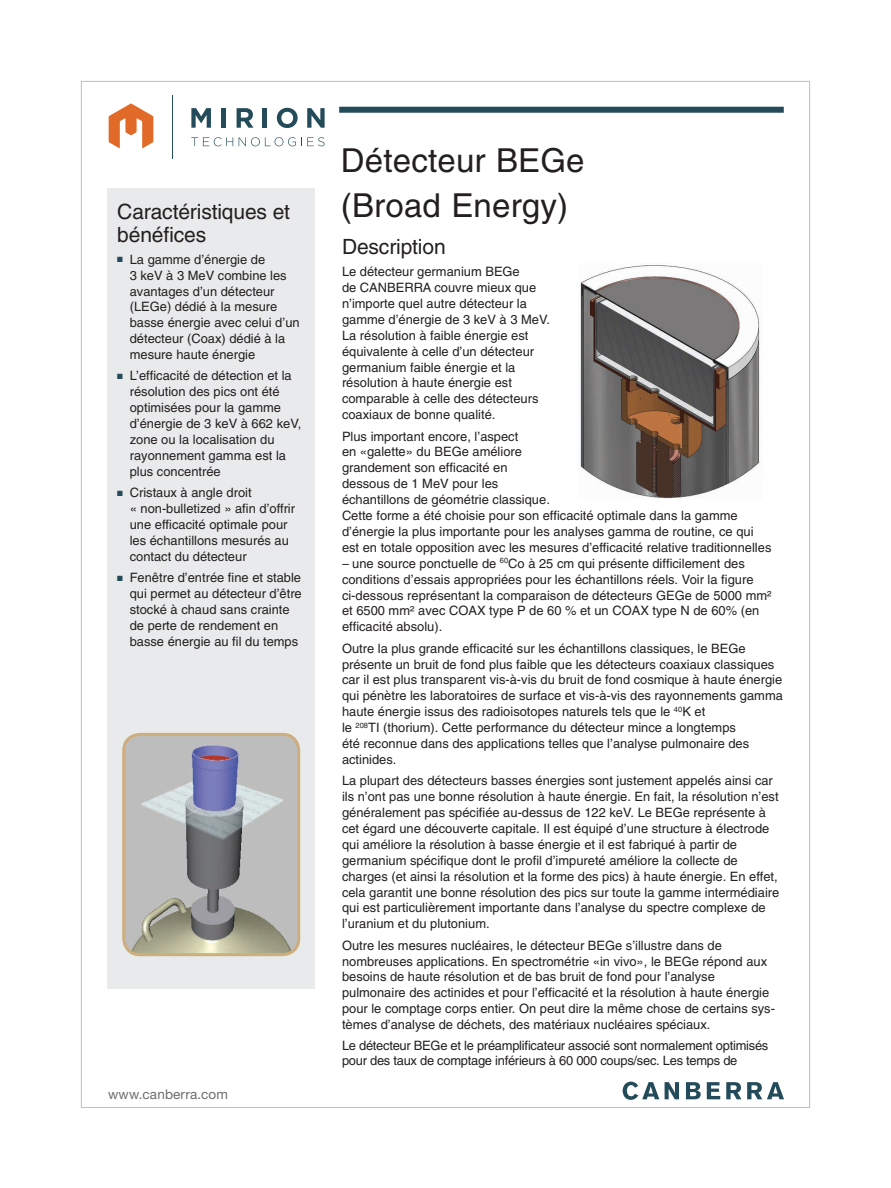
<style>
.page{position:relative;width:891px;height:1188px;background:#fff}
.page>*{position:absolute;margin:0;border:0;box-sizing:border-box;transform-origin:0 0}
.Main_Head{font:33px "Helvetica";letter-spacing:.005em;color:#231f20}
.Heads_for_Features{font:21px "Helvetica";letter-spacing:-.005em;color:#231f20}
.t1{font:13.5px "Helvetica Neue";letter-spacing:.015em;color:#6c6d70}
.Description{font:12.9px/15.9px "Helvetica";color:#231f20}
.Body_Text_With_Bulle{font:12.9px/15.9px "Helvetica";color:#231f20}
.Description-2{font:12.9px/15px "Helvetica";letter-spacing:-.02em;color:#231f20}
.s1{color:#244b59}
</style>
<div class="page">
<div style="left:107px;top:188px;width:208px;height:800px;background:#e9eaeb"></div>
<img style="left:126px;top:734px;width:173px;height:220px">
<div style="left:122px;top:733px;width:178px;height:223px;border:3px solid #cdae7c;border-radius:16px"></div>
<div style="left:339px;top:107px;width:445px;height:6px;background:#244b59"></div>
<img style="left:580px;top:263px;width:183px;height:235px">
<svg style="left:623px;top:1082px;width:161px;height:18px"></svg>
<hr style="left:172px;top:95px;width:1px;height:64px;background:#244b59">
<svg style="left:191px;top:137px;width:42px;height:9px"></svg>
<svg style="left:239px;top:137px;width:86px;height:9px"></svg>
<svg style="left:191px;top:108px;width:20px;height:20px"></svg>
<hr style="left:222px;top:108px;width:4px;height:20px;background:#244b59">
<svg style="left:237px;top:108px;width:16px;height:20px"></svg>
<hr style="left:263px;top:108px;width:4px;height:20px;background:#244b59">
<svg style="left:277px;top:108px;width:21px;height:20px"></svg>
<svg style="left:307px;top:108px;width:18px;height:20px"></svg>
<svg style="left:109px;top:104px;width:44px;height:44px"></svg>
<p class="Main_Head" style="left:341px;top:142px;width:245px">Détecteur BEGe</p>
<p class="Heads_for_Features" style="left:117px;top:200px;width:174px">Caractéristiques et</p>
<p class="Main_Head" style="left:341px;top:186px;width:229px">(Broad Energy)</p>
<p class="Heads_for_Features" style="left:117px;top:222px;width:90px">bénéfices</p>
<p class="Body_Text_With_Bulle" style="left:130px;top:251px;width:171px;text-indent:-12px"><span class="s1">■</span> La gamme d’énergie de<br>3 keV à 3 MeV combine les avantages d’un détecteur (LEGe) dédié à la mesure basse énergie avec celui d’un détecteur (Coax) dédié à la mesure haute énergie</p>
<p class="Body_Text_With_Bulle" style="left:130px;top:368px;width:173px;text-indent:-12px"><span class="s1">■</span> L’efficacité de détection et la résolution des pics ont été optimisées pour la gamme d’énergie de 3 keV à 662 keV, zone ou la localisation du rayonnement gamma est la plus concentrée</p>
<p class="Body_Text_With_Bulle" style="left:130px;top:485px;width:167px;text-indent:-12px"><span class="s1">■</span> Cristaux à angle droit<br>« non-bulletized » afin d’offrir une efficacité optimale pour les échantillons mesurés au contact du détecteur</p>
<p class="Body_Text_With_Bulle" style="left:130px;top:570px;width:174px;text-indent:-12px"><span class="s1">■</span> Fenêtre d’entrée fine et stable qui permet au détecteur d’être stocké à chaud sans crainte de perte de rendement en basse énergie au fil du temps</p>
<p class="Heads_for_Features" style="left:342px;top:235px;width:105px">Description</p>
<p class="Description" style="left:342px;top:264px;width:210px">Le détecteur germanium BEGe<br>de CANBERRA couvre mieux que n’importe quel autre détecteur la gamme d’énergie de 3 keV à 3 MeV.<br>La résolution à faible énergie est équivalente à celle d’un détecteur germanium faible énergie et la résolution à haute énergie est comparable à celle des détecteurs coaxiaux de bonne qualité.</p>
<p class="Description" style="left:342px;top:428px;width:431px">Plus important encore, l’aspect<br>en «galette» du BEGe améliore<br>grandement son efficacité en<br>dessous de 1 MeV pour les<br>échantillons de géométrie classique.<br>Cette forme a été choisie pour son efficacité optimale dans la gamme d’énergie la plus importante pour les analyses gamma de routine, ce qui est en totale opposition avec les mesures d’efficacité relative traditionnelles</p>
<p class="Description" style="left:342px;top:555px;width:431px">– une source ponctuelle de <sup>60</sup>Co à 25 cm qui présente difficilement des conditions d’essais appropriées pour les échantillons réels. Voir la figure ci-dessous représentant la comparaison de détecteurs GEGe de 5000 mm² et 6500 mm² avec COAX type P de 60 % et un COAX type N de 60% (en efficacité absolu).</p>
<p class="Description" style="left:342px;top:640px;width:442px">Outre la plus grande efficacité sur les échantillons classiques, le BEGe présente un bruit de fond plus faible que les détecteurs coaxiaux classiques car il est plus transparent vis-à-vis du bruit de fond cosmique à haute énergie qui pénètre les laboratoires de surface et vis-à-vis des rayonnements gamma haute énergie issus des radioisotopes naturels tels que le <sup>40</sup>K et<br>le <sup>208</sup>TI (thorium). Cette performance du détecteur mince a longtemps<br>été reconnue dans des applications telles que l’analyse pulmonaire des actinides.</p>
<p class="Description" style="left:342px;top:773px;width:439px">La plupart des détecteurs basses énergies sont justement appelés ainsi car ils n’ont pas une bonne résolution à haute énergie. En fait, la résolution n’est généralement pas spécifiée au-dessus de 122 keV. Le BEGe représente à cet égard une découverte capitale. Il est équipé d’une structure à électrode qui améliore la résolution à basse énergie et il est fabriqué à partir de germanium spécifique dont le profil d’impureté améliore la collecte de charges (et ainsi la résolution et la forme des pics) à haute énergie. En effet, cela garantit une bonne résolution des pics sur toute la gamme intermédiaire qui est particulièrement importante dans l’analyse du spectre complexe de l’uranium et du plutonium.</p>
<p class="Description" style="left:342px;top:937px;width:435px">Outre les mesures nucléaires, le détecteur BEGe s’illustre dans de nombreuses applications. En spectrométrie «in vivo», le BEGe répond aux besoins de haute résolution et de bas bruit de fond pour l’analyse pulmonaire des actinides et pour l’efficacité et la résolution à haute énergie pour le comptage corps entier. On peut dire la même chose de certains sys&shy;tèmes d’analyse de déchets, des matériaux nucléaires spéciaux.</p>
<p class="Description-2" style="left:342px;top:1037px;width:428px">Le détecteur BEGe et le préamplificateur associé sont normalement optimisés pour des taux de comptage inférieurs à 60 000 coups/sec. Les temps de</p>
<p class="t1" style="left:108px;top:1086px;width:121px">www.canberra.com</p>
</div>
